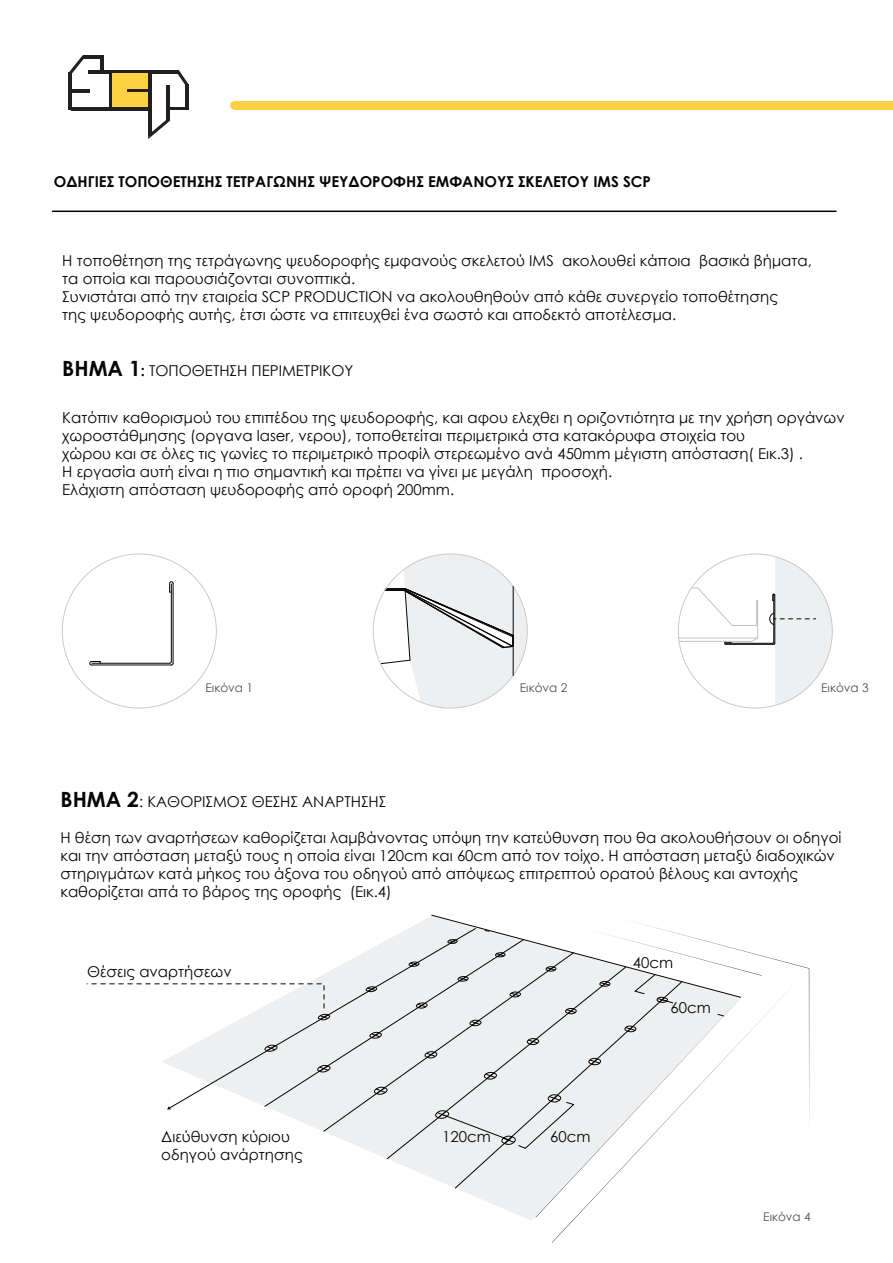
<style>
.page{position:relative;width:893px;height:1263px;background:#fff}
.page>*{position:absolute;margin:0;border:0;box-sizing:border-box;transform-origin:0 0}
.t1{font:15px/18px "Century Gothic";color:#050504}
.t2{font:700 15px "Century Gothic";color:#050504}
.t3{font:12px "Century Gothic";color:#50504f}
.s1{font-weight:700;font-size:21px}
.s2{font-weight:700}
</style>
<div class="page">
<svg style="left:366px;top:1149px;width:171px;height:71px"></svg>
<hr style="left:726px;top:643px;width:47px;height:1px;background:#050504">
<hr style="left:726px;top:644px;width:48px;height:1px;background:#050504">
<svg style="left:724px;top:642px;width:8px;height:3px"></svg>
<svg style="left:769px;top:557px;width:63px;height:149px"></svg>
<svg style="left:380px;top:554px;width:147px;height:154px"></svg>
<hr style="left:757px;top:600px;width:1px;height:38px;background:#c3c3c3">
<hr style="left:679px;top:641px;width:72px;height:1px;background:#c3c3c3">
<hr style="left:679px;top:638px;width:79px;height:1px;background:#c3c3c3">
<svg style="left:751px;top:637px;width:6px;height:5px"></svg>
<svg style="left:691px;top:587px;width:66px;height:39px"></svg>
<hr style="left:513px;top:586px;width:1px;height:89px;background:#050504">
<hr style="left:91px;top:663px;width:79px;height:1px;background:#040503">
<hr style="left:91px;top:665px;width:80px;height:1px;background:#040503">
<hr style="left:171px;top:584px;width:1px;height:77px;background:#040503">
<svg style="left:89px;top:661px;width:12px;height:4px"></svg>
<svg style="left:169px;top:581px;width:4px;height:12px"></svg>
<svg style="left:169px;top:661px;width:4px;height:4px"></svg>
<hr style="left:173px;top:583px;width:1px;height:80px;background:#040503">
<div style="left:455px;top:1149px;width:80px;height:39px;background:#edeff0"></div>
<hr style="left:52px;top:211px;width:784px;height:1px;background:#050504">
<svg style="left:535px;top:1149px;width:17px;height:68px"></svg>
<svg style="left:552px;top:1149px;width:88px;height:93px"></svg>
<svg style="left:87px;top:915px;width:723px;height:234px"></svg>
<hr style="left:101px;top:55px;width:3px;height:15px;background:#231f20">
<hr style="left:83px;top:55px;width:18px;height:3px;background:#231f20">
<svg style="left:69px;top:55px;width:16px;height:19px"></svg>
<svg style="left:148px;top:119px;width:21px;height:20px"></svg>
<hr style="left:69px;top:73px;width:3px;height:37px;background:#231f20">
<hr style="left:72px;top:89px;width:18px;height:3px;background:#231f20">
<hr style="left:72px;top:107px;width:76px;height:3px;background:#231f20">
<hr style="left:88px;top:70px;width:91px;height:3px;background:#231f20">
<hr style="left:109px;top:73px;width:3px;height:34px;background:#231f20">
<hr style="left:127px;top:89px;width:21px;height:3px;background:#231f20">
<hr style="left:148px;top:73px;width:3px;height:63px;background:#231f20">
<hr style="left:166px;top:86px;width:3px;height:35px;background:#231f20">
<hr style="left:185px;top:84px;width:3px;height:26px;background:#231f20">
<svg style="left:176px;top:70px;width:12px;height:15px"></svg>
<hr style="left:169px;top:107px;width:16px;height:3px;background:#231f20">
<div style="left:112px;top:73px;width:36px;height:16px;background:#fdd141"></div>
<hr style="left:112px;top:89px;width:15px;height:3px;background:#fdd141">
<div style="left:112px;top:92px;width:36px;height:15px;background:#fdd141"></div>
<div style="left:234px;top:101px;width:659px;height:9px;background:#fdd141"></div>
<div style="left:230px;top:101px;width:8px;height:9px;background:#fdd141;border-radius:50%"></div>
<p class="t2" style="left:54px;top:171px;width:599px">ΟΔΗΓΙΕΣ ΤΟΠΟΘΕΤΗΣΗΣ ΤΕΤΡΑΓΩΝΗΣ ΨΕΥΔΟΡΟΦΗΣ ΕΜΦΑΝΟΥΣ ΣΚΕΛΕΤΟΥ IMS SCP</p>
<p class="t1" style="left:62px;top:252px;width:751px">Η τοποθέτηση της τετράγωνης ψευδοροφής εμφανούς σκελετού IMS ακολουθεί κάποια βασικά βήματα, τα οποία και παρουσιάζονται συνοπτικά.<br>Συνιστάται από την εταιρεία SCP PRODUCTION να ακολουθηθούν από κάθε συνεργείο τοποθέτησης<br>της ψευδοροφής αυτής, έτσι ώστε να επιτευχθεί ένα σωστό και αποδεκτό αποτέλεσμα.</p>
<p class="t1" style="left:62px;top:361px;width:293px"><span class="s1">ΒΗΜΑ 1</span><span class="s2">:</span> ΤΟΠΟΘΕΤΗΣΗ ΠΕΡΙΜΕΤΡΙΚΟΥ</p>
<p class="t1" style="left:62px;top:408px;width:784px">Κατόπιν καθορισμού του επιπέδου της ψευδοροφής, και αφου ελεχθει η οριζοντιότητα με την χρήση οργάνων χωροστάθμησης (οργανα laser, νερου), τοποθετείται περιμετρικά στα κατακόρυφα στοιχεία του<br>χώρου και σε όλες τις γωνίες το περιμετρικό προφίλ στερεωμένο ανά 450mm μέγιστη απόσταση( Εικ.3) .<br>Η εργασία αυτή είναι η πιο σημαντική και πρέπει να γίνει με μεγάλη προσοχή.<br>Ελάχιστη απόσταση ψευδοροφής από οροφή 200mm.</p>
<p class="t3" style="left:206px;top:679px;width:49px">Εικόνα 1</p>
<p class="t3" style="left:520px;top:679px;width:49px">Εικόνα 2</p>
<p class="t3" style="left:821px;top:679px;width:49px">Εικόνα 3</p>
<p class="t1" style="left:60px;top:792px;width:327px"><span class="s1">ΒΗΜΑ 2</span>: ΚΑΘΟΡΙΣΜΟΣ ΘΕΣΗΣ ΑΝΑΡΤΗΣΗΣ</p>
<p class="t1" style="left:60px;top:828px;width:783px">Η θέση των αναρτήσεων καθορίζεται λαμβάνοντας υπόψη την κατεύθυνση που θα ακολουθήσουν οι οδηγοί και την απόσταση μεταξύ τους η οποία είναι 120cm και 60cm από τον τοίχο. Η απόσταση μεταξύ διαδοχικών στηριγμάτων κατά μήκος του άξονα του οδηγού από απόψεως επιτρεπτού ορατού βέλους και αντοχής καθορίζεται απά το βάρος της οροφής (Εικ.4)</p>
<p class="t1" style="left:87px;top:962px;width:146px">Θέσεις αναρτήσεων</p>
<p class="t1" style="left:633px;top:953px;width:42px">40cm</p>
<p class="t1" style="left:670px;top:999px;width:42px">60cm</p>
<p class="t1" style="left:161px;top:1127px;width:130px">Διεύθυνση κύριου</p>
<p class="t1" style="left:442px;top:1127px;width:50px">120cm</p>
<p class="t1" style="left:550px;top:1127px;width:42px">60cm</p>
<p class="t1" style="left:161px;top:1145px;width:143px">οδηγού ανάρτησης</p>
<p class="t3" style="left:763px;top:1208px;width:49px">Εικόνα 4</p>
</div>
